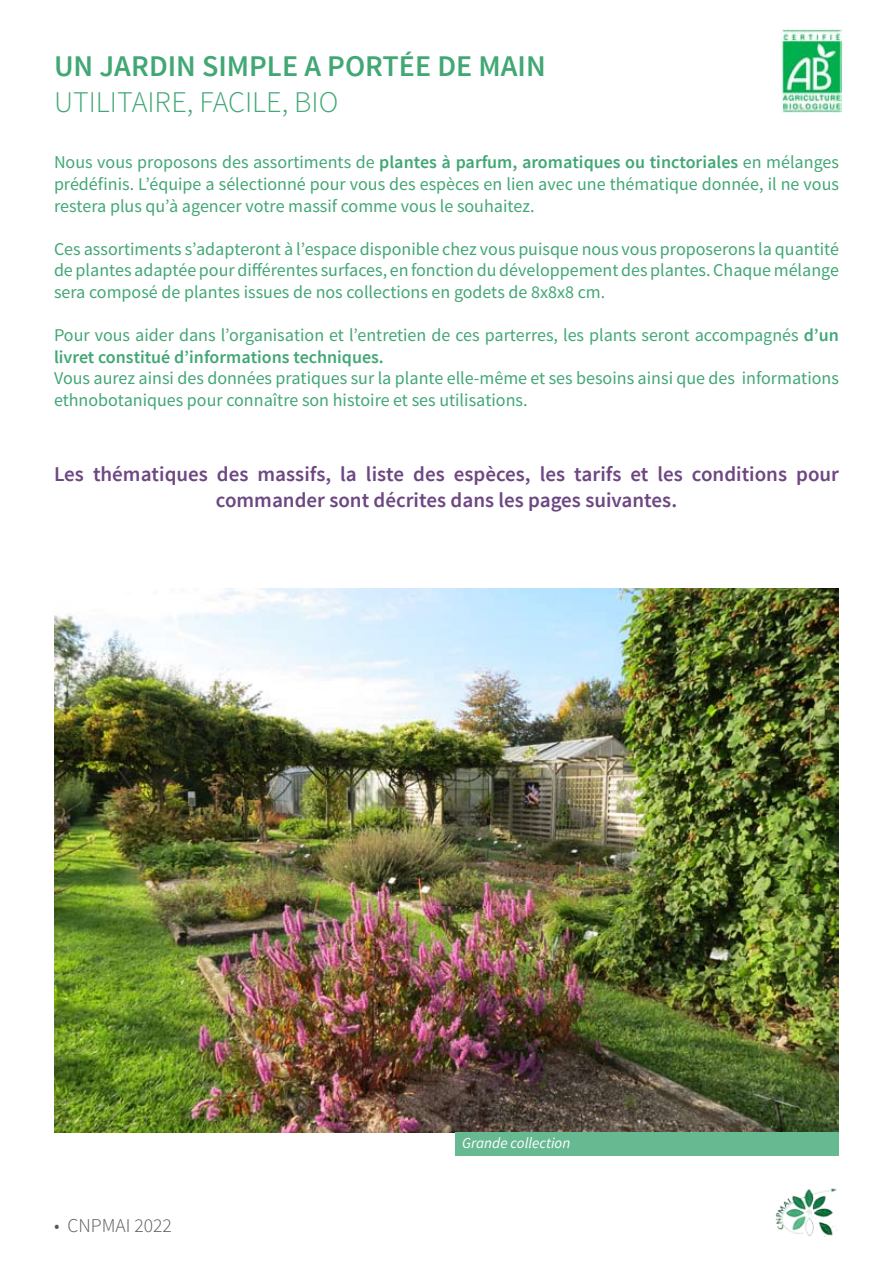
<style>
.page{position:relative;width:893px;height:1263px;background:#fff}
.page>*{position:absolute;margin:0;border:0;box-sizing:border-box;transform-origin:0 0}
.t1{font:600 30px "Source Sans Pro";color:#41a775}
.t2{font:300 30px "Source Sans Pro";color:#41a775}
.t3{font:600 21px/25.2px "Source Sans Pro";letter-spacing:-.005em;color:#6d4782;text-align:center}
.t4{font:300 19.5px "Source Sans Pro";color:#58585a}
.t5{font:18px/21.6px "Source Sans Pro";color:#41a775;text-align:justify}
.t6{font:italic 15.15px "Source Sans Pro";color:#fff}
.s1{font-weight:600}
</style>
<div class="page">
<img style="left:54px;top:588px;width:785px;height:544px">
<div style="left:455px;top:1132px;width:384px;height:23px;background:#67b991"></div>
<img style="left:781px;top:29px;width:60px;height:83px">
<img style="left:775px;top:1188px;width:62px;height:49px">
<h1 class="t1" style="left:54px;top:48px;width:493px">Un jardin simple a portée de main</h1>
<h1 class="t2" style="left:54px;top:84px;width:286px">UTILITAIRE, FACILE, BIO</h1>
<p class="t5" style="left:54px;top:152px;width:786px">Nous vous proposons des assortiments de <span class="s1">plantes à parfum, aromatiques ou tinctoriales</span> en mélanges prédéfinis. L’équipe a sélectionné pour vous des espèces en lien avec une thématique donnée, il ne vous restera plus qu’à agencer votre massif comme vous le souhaitez.</p>
<p class="t5" style="left:54px;top:238px;width:787px">Ces assortiments s’adapteront à l’espace disponible chez vous puisque nous vous proposerons la quantité de plantes adaptée pour différentes surfaces, en fonction du développement des plantes. Chaque mélange sera composé de plantes issues de nos collections en godets de 8x8x8 cm.</p>
<p class="t5" style="left:54px;top:325px;width:786px">Pour vous aider dans l’organisation et l’entretien de ces parterres, les plants seront accompagnés <span class="s1">d’un livret constitué d’informations techniques.</span></p>
<p class="t5" style="left:54px;top:368px;width:786px">Vous aurez ainsi des données pratiques sur la plante elle-même et ses besoins ainsi que des informations ethnobotaniques pour connaître son histoire et ses utilisations.</p>
<p class="t3" style="left:54px;top:462px;width:787px">Les thématiques des massifs, la liste des espèces, les tarifs et les conditions pour commander sont décrites dans les pages suivantes.</p>
<p class="t4" style="left:54px;top:1214px;width:119px">• CNPMAI 2022</p>
<p class="t6" style="left:462px;top:1134px;width:110px">Grande collection</p>
</div>
